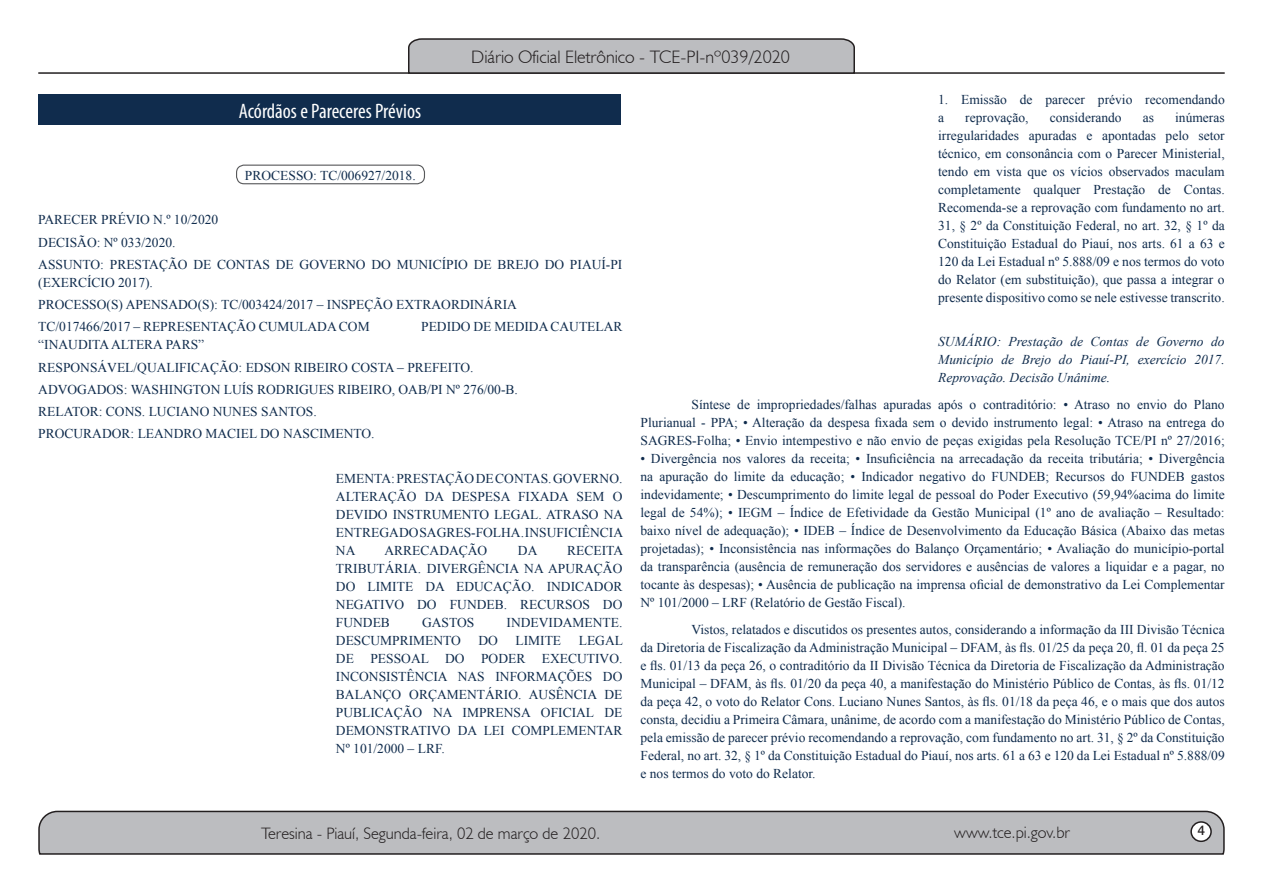
<style>
.page{position:relative;width:1263px;height:893px;background:#fff}
.page>*{position:absolute;margin:0;border:0;box-sizing:border-box;transform-origin:0 0}
.t1{font:condensed 21px "Myriad Pro";color:#fff}
.t2{font:300 18px "Humanist 521 BT";color:#231f20}
.t3{font:300 16.5px "Humanist 521 BT";color:#231f20}
.t4{font:15px "Estrangelo Edessa";color:#231f20}
.parag__12{font:13.5px/18px "Times New Roman";color:#102c4d;text-align:justify}
.parag_70{font:13.5px/18px "Times New Roman";color:#102c4d;text-align:justify}
.parag_0{font:13.5px/18px "Times New Roman";color:#102c4d}
.parag_70-2{font:italic 13.5px/18px "Times New Roman";color:#102c4d;text-align:justify}
</style>
<div class="page">
<svg style="left:38px;top:810px;width:1187px;height:45px;background:#b3b3b6"></svg>
<div style="left:1191px;top:822px;width:20px;height:19px;background:#fff;border-radius:50%"></div>
<div style="left:1190px;top:821px;width:22px;height:21px;border:2px solid #231f20;border-radius:50%"></div>
<hr style="left:38px;top:72px;width:1187px;height:2px;background:#231f20">
<svg style="left:407px;top:38px;width:449px;height:36px;background:#aeafb2"></svg>
<div style="left:39px;top:94px;width:582px;height:31px;background:#102c4d"></div>
<div style="left:236px;top:165px;width:189px;height:19px;border:1px solid #57585a;border-radius:8px"></div>
<h2 class="t2" style="left:471px;top:46px;width:320px">Diário Oficial Eletrônico - TCE-PI-nº039/2020</h2>
<p class="t1" style="left:239px;top:98px;width:184px">Acórdãos e Pareceres Prévios</p>
<p class="parag_0" style="left:245px;top:166px;width:172px">PROCESSO: TC/006927/2018.</p>
<p class="parag_0" style="left:38px;top:211px;width:181px">PARECER PRÉVIO N.º 10/2020</p>
<p class="parag_0" style="left:38px;top:233px;width:139px">DECISÃO: Nº 033/2020.</p>
<p class="parag_0" style="left:38px;top:255px;width:586px">ASSUNTO: PRESTAÇÃO DE CONTAS DE GOVERNO DO MUNICÍPIO DE BREJO DO PIAUÍ-PI (EXERCÍCIO 2017).</p>
<p class="parag_0" style="left:38px;top:295px;width:480px">PROCESSO(S) APENSADO(S): TC/003424/2017 – INSPEÇÃO EXTRAORDINÁRIA</p>
<p class="parag_0" style="left:38px;top:318px;width:333px">TC/017466/2017 – REPRESENTAÇÃO CUMULADA COM</p>
<p class="parag_0" style="left:421px;top:318px;width:203px">PEDIDO DE MEDIDA CAUTELAR</p>
<p class="parag_0" style="left:38px;top:336px;width:167px">“INAUDITA ALTERA PARS”</p>
<p class="parag_0" style="left:38px;top:358px;width:437px">RESPONSÁVEL/QUALIFICAÇÃO: EDSON RIBEIRO COSTA – PREFEITO.</p>
<p class="parag_0" style="left:38px;top:380px;width:481px">ADVOGADOS: WASHINGTON LUÍS RODRIGUES RIBEIRO, OAB/PI Nº 276/00-B.</p>
<p class="parag_0" style="left:38px;top:402px;width:280px">RELATOR: CONS. LUCIANO NUNES SANTOS.</p>
<p class="parag_0" style="left:38px;top:425px;width:338px">PROCURADOR: LEANDRO MACIEL DO NASCIMENTO.</p>
<p class="parag_70" style="left:336px;top:469px;width:289px">EMENTA: PRESTAÇÃO DE CONTAS. GOVERNO.<br>ALTERAÇÃO DA DESPESA FIXADA SEM O DEVIDO INSTRUMENTO LEGAL. ATRASO NA ENTREGA DO SAGRES-FOLHA. INSUFICIÊNCIA NA</p>
<p class="parag_70" style="left:385px;top:541px;width:104px">ARRECADAÇÃO</p>
<p class="parag_70" style="left:518px;top:541px;width:21px">DA</p>
<p class="parag_70" style="left:336px;top:541px;width:289px;text-indent:231px">RECEITA TRIBUTÁRIA. DIVERGÊNCIA NA APURAÇÃO DO LIMITE DA EDUCAÇÃO. INDICADOR NEGATIVO DO FUNDEB. RECURSOS DO FUNDEB</p>
<p class="parag_70" style="left:422px;top:613px;width:54px">GASTOS</p>
<p class="parag_70" style="left:507px;top:613px;width:117px">INDEVIDAMENTE.</p>
<p class="parag_70" style="left:336px;top:631px;width:127px">DESCUMPRIMENTO</p>
<p class="parag_70" style="left:478px;top:631px;width:21px">DO</p>
<p class="parag_70" style="left:515px;top:631px;width:47px">LIMITE</p>
<p class="parag_70" style="left:336px;top:631px;width:289px;text-indent:243px">LEGAL DE PESSOAL DO PODER EXECUTIVO.<br>INCONSISTÊNCIA NAS INFORMAÇÕES DO BALANÇO ORÇAMENTÁRIO. AUSÊNCIA DE PUBLICAÇÃO NA IMPRENSA OFICIAL DE DEMONSTRATIVO DA LEI COMPLEMENTAR Nº 101/2000 – LRF.</p>
<p class="parag_70" style="left:938px;top:90px;width:288px">1. Emissão de parecer prévio recomendando a</p>
<p class="parag_70" style="left:938px;top:108px;width:288px;text-indent:237px">inúmeras irregularidades apuradas e apontadas pelo setor técnico, em consonância com o Parecer Ministerial, tendo em vista que os vícios observados maculam completamente qualquer Prestação de Contas.<br>Recomenda-se a reprovação com fundamento no art.<br>31, § 2º da Constituição Federal, no art. 32, § 1º da Constituição Estadual do Piauí, nos arts. 61 a 63 e 120 da Lei Estadual nº 5.888/09 e nos termos do voto do Relator (em substituição), que passa a integrar o presente dispositivo como se nele estivesse transcrito.</p>
<p class="parag_70-2" style="left:938px;top:332px;width:288px">SUMÁRIO: Prestação de Contas de Governo do Município de Brejo do Piauí-PI, exercício 2017.<br>Reprovação. Decisão Unânime.</p>
<p class="parag__12" style="left:640px;top:396px;width:586px;text-indent:51px">Síntese de impropriedades/falhas apuradas após o contraditório: • Atraso no envio do Plano Plurianual - PPA; • Alteração da despesa fixada sem o devido instrumento legal: • Atraso na entrega do SAGRES-Folha; • Envio intempestivo e não envio de peças exigidas pela Resolução TCE/PI nº 27/2016;</p>
<p class="parag__12" style="left:640px;top:450px;width:586px">• Divergência nos valores da receita; • Insuficiência na arrecadação da receita tributária; • Divergência na apuração do limite da educação; • Indicador negativo do FUNDEB; Recursos do FUNDEB gastos indevidamente; • Descumprimento do limite legal de pessoal do Poder Executivo (59,94%acima do limite legal de 54%); • IEGM – Índice de Efetividade da Gestão Municipal (1º ano de avaliação – Resultado: baixo nível de adequação); • IDEB – Índice de Desenvolvimento da Educação Básica (Abaixo das metas projetadas); • Inconsistência nas informações do Balanço Orçamentário; • Avaliação do município-portal da transparência (ausência de remuneração dos servidores e ausências de valores a liquidar e a pagar, no tocante às despesas); • Ausência de publicação na imprensa oficial de demonstrativo da Lei Complementar Nº 101/2000 – LRF (Relatório de Gestão Fiscal).</p>
<p class="parag__12" style="left:640px;top:621px;width:586px;text-indent:51px">Vistos, relatados e discutidos os presentes autos, considerando a informação da III Divisão Técnica da Diretoria de Fiscalização da Administração Municipal – DFAM, às fls. 01/25 da peça 20, fl. 01 da peça 25 e fls. 01/13 da peça 26, o contraditório da II Divisão Técnica da Diretoria de Fiscalização da Administração Municipal – DFAM, às fls. 01/20 da peça 40, a manifestação do Ministério Público de Contas, às fls. 01/12 da peça 42, o voto do Relator Cons. Luciano Nunes Santos, às fls. 01/18 da peça 46, e o mais que dos autos consta, decidiu a Primeira Câmara, unânime, de acordo com a manifestação do Ministério Público de Contas, pela emissão de parecer prévio recomendando a reprovação, com fundamento no art. 31, § 2º da Constituição Federal, no art. 32, § 1º da Constituição Estadual do Piauí, nos arts. 61 a 63 e 120 da Lei Estadual nº 5.888/09 e nos termos do voto do Relator.</p>
<p class="parag_70" style="left:965px;top:108px;width:65px">reprovação,</p>
<p class="parag_70" style="left:1050px;top:108px;width:73px">considerando</p>
<p class="parag_70" style="left:1143px;top:108px;width:13px">as</p>
<p class="t3" style="left:261px;top:823px;width:340px">Teresina - Piauí, Segunda-feira, 02 de março de 2020.</p>
<p class="t3" style="left:954px;top:822px;width:117px">www.tce.pi.gov.br</p>
<p class="t4" style="left:1197px;top:823px;width:9px">4</p>
</div>
